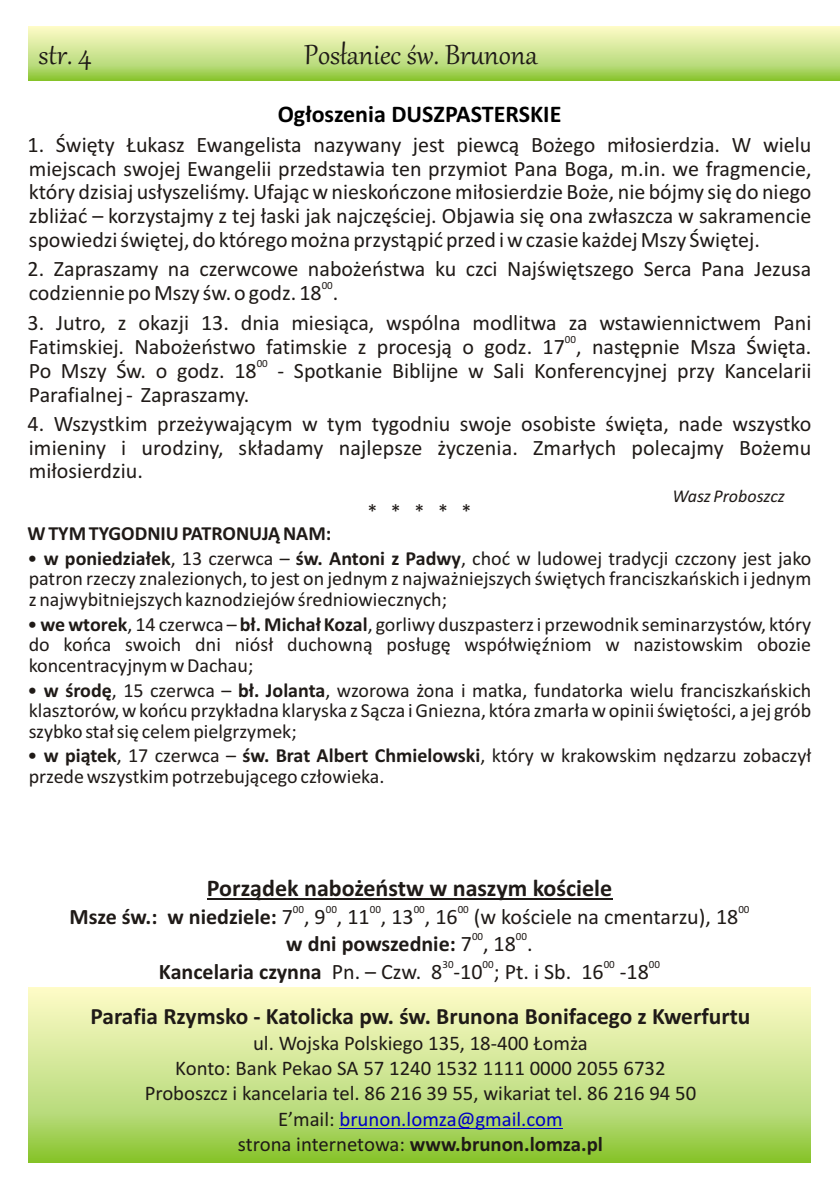
<style>
.page{position:relative;width:840px;height:1191px;background:#fff}
.page>*{position:absolute;margin:0;border:0;box-sizing:border-box;transform-origin:0 0}
.t1{font:34px "Gabriola";color:#1f1a17}
.t2{font:700 24px "Calibri";color:#1f1a17}
.t3{font:700 24px "Calibri";color:#000}
.t4{font:700 23.4px "Calibri";color:#1f1a17}
.t5{font:22px/23.6px "Calibri";color:#1f1a17;text-align:justify}
.t6{font:700 22px "Calibri";color:#1f1a17}
.t7{font:20.8px/25.4px "Calibri";color:#1f1a17;text-align:center}
.t8{font:20px/20.8px "Calibri";color:#1f1a17;text-align:justify}
.t9{font:700 20px "Calibri";color:#1f1a17}
.t10{font:italic 18px "Calibri";color:#1f1a17}
.t11{font:11px "Calibri";color:#1f1a17}
.s1{font-weight:700}
.s2{font-weight:400}
.s3{color:#0000c4}
</style>
<div class="page">
<svg style="left:29px;top:26px;width:810px;height:55px;background:#cae38b"></svg>
<svg style="left:29px;top:987px;width:781px;height:175px;background:#cae38b"></svg>
<hr style="left:339px;top:1127px;width:223px;height:1px;background:#0000c4">
<hr style="left:207px;top:898px;width:404px;height:1px;background:#1f1a17">
<h1 class="t1" style="left:39px;top:41px;width:55px">str. 4</h1>
<h1 class="t1" style="left:304px;top:41px;width:235px">Pos³aniec œw. Brunona</h1>
<p class="t3" style="left:277px;top:104px;width:285px">Og³oszenia DUSZPASTERSKIE</p>
<p class="t5" style="left:28px;top:135px;width:785px">1. Œwiêty £ukasz Ewangelista nazywany jest piewc¹ Bo¿ego mi³osierdzia. W wielu miejscach swojej Ewangelii przedstawia ten przymiot Pana Boga, m.in. we fragmencie, który dzisiaj us³yszeliœmy. Ufaj¹c w nieskoñczone mi³osierdzie Bo¿e, nie bójmy siê do niego zbli¿aæ – korzystajmy z tej ³aski jak najczêœciej. Objawia siê ona zw³aszcza w sakramencie spowiedzi œwiêtej, do którego mo¿na przyst¹piæ przed i w czasie ka¿dej Mszy Œwiêtej.</p>
<p class="t5" style="left:28px;top:259px;width:784px">2. Zapraszamy na czerwcowe nabo¿eñstwa ku czci Najœwiêtszego Serca Pana Jezusa codziennie po Mszy œw. o godz. 18 .</p>
<p class="t5" style="left:28px;top:312px;width:785px">3. Jutro, z okazji 13. dnia miesi¹ca, wspólna modlitwa za wstawiennictwem Pani Fatimskiej. Nabo¿eñstwo fatimskie z procesj¹ o godz. 17 , nastêpnie Msza Œwiêta.<br>Po Mszy Œw. o godz. 18 - Spotkanie Biblijne w Sali Konferencyjnej przy Kancelarii Parafialnej - Zapraszamy.</p>
<p class="t5" style="left:28px;top:414px;width:784px">4. Wszystkim prze¿ywaj¹cym w tym tygodniu swoje osobiste œwiêta, nade wszystko imieniny i urodziny, sk³adamy najlepsze ¿yczenia. Zmar³ych polecajmy Bo¿emu mi³osierdziu.</p>
<p class="t10" style="left:672px;top:488px;width:114px">Wasz Proboszcz</p>
<p class="t8" style="left:367px;top:503px;width:106px">* * * * *</p>
<p class="t9" style="left:27px;top:525px;width:305px">W TYM TYGODNIU PATRONUJ¥ NAM:</p>
<p class="t8" style="left:27px;top:549px;width:784px">• <span class="s1">w poniedzia³ek</span>, 13 czerwca – <span class="s1">œw. Antoni z Padwy</span>, choæ w ludowej tradycji czczony jest jako patron rzeczy znalezionych, to jest on jednym z najwa¿niejszych œwiêtych franciszkañskich i jednym z najwybitniejszych kaznodziejów œredniowiecznych;</p>
<p class="t11" style="left:321px;top:281px;width:13px">00</p>
<p class="t11" style="left:564px;top:334px;width:13px">00</p>
<p class="t11" style="left:256px;top:359px;width:13px">00</p>
<p class="t8" style="left:27px;top:615px;width:784px">• <span class="s1">we wtorek</span>, 14 czerwca – <span class="s1">b³. Micha³ Kozal</span>, gorliwy duszpasterz i przewodnik seminarzystów, który do koñca swoich dni niós³ duchown¹ pos³ugê wspó³wiêŸniom w nazistowskim obozie koncentracyjnym w Dachau;</p>
<p class="t8" style="left:27px;top:681px;width:784px">• <span class="s1">w œrodê</span>, 15 czerwca – <span class="s1">b³. Jolanta</span>, wzorowa ¿ona i matka, fundatorka wielu franciszkañskich klasztorów, w koñcu przyk³adna klaryska z S¹cza i Gniezna, która zmar³a w opinii œwiêtoœci, a jej grób szybko sta³ siê celem pielgrzymek;</p>
<p class="t8" style="left:27px;top:747px;width:785px">• <span class="s1">w pi¹tek</span>, 17 czerwca – <span class="s1">œw. Brat Albert Chmielowski</span>, który w krakowskim nêdzarzu zobaczy³ przede wszystkim potrzebuj¹cego cz³owieka.</p>
<p class="t2" style="left:207px;top:878px;width:406px">Porz¹dek nabo¿eñstw w naszym koœciele</p>
<p class="t11" style="left:293px;top:904px;width:13px">00</p>
<p class="t11" style="left:325px;top:904px;width:13px">00</p>
<p class="t11" style="left:369px;top:904px;width:13px">00</p>
<p class="t11" style="left:413px;top:904px;width:13px">00</p>
<p class="t11" style="left:738px;top:904px;width:13px">00</p>
<p class="t11" style="left:457px;top:904px;width:13px">00</p>
<p class="t5" style="left:69px;top:906px;width:670px"><span class="s1">Msze œw.: w niedziele:</span> 7 , 9 , 11 , 13 , 16 (w koœciele na cmentarzu), 18</p>
<p class="t11" style="left:471px;top:932px;width:13px">00</p>
<p class="t11" style="left:515px;top:932px;width:13px">00</p>
<p class="t6" style="left:286px;top:934px;width:248px">w dni powszednie: <span class="s2">7 , 18 .</span></p>
<p class="t11" style="left:442px;top:959px;width:13px">30</p>
<p class="t11" style="left:482px;top:959px;width:13px">00</p>
<p class="t11" style="left:603px;top:959px;width:13px">00</p>
<p class="t11" style="left:648px;top:959px;width:13px">00</p>
<p class="t5" style="left:159px;top:961px;width:491px"><span class="s1">Kancelaria czynna</span> Pn. – Czw. 8 -10 ; Pt. i Sb. 16 -18</p>
<p class="t4" style="left:90px;top:1006px;width:661px">Parafia Rzymsko - Katolicka pw. œw. Brunona Bonifacego z Kwerfurtu</p>
<p class="t7" style="left:145px;top:1031px;width:553px">ul. Wojska Polskiego 135, 18-400 £om¿a<br>Konto: Bank Pekao SA 57 1240 1532 1111 0000 2055 6732<br>Proboszcz i kancelaria tel. 86 216 39 55, wikariat tel. 86 216 94 50<br>E’mail: <span class="s3">brunon.lomza@gmail.com<br></span>strona internetowa: <span class="s1">www.brunon.lomza.pl</span></p>
</div>
